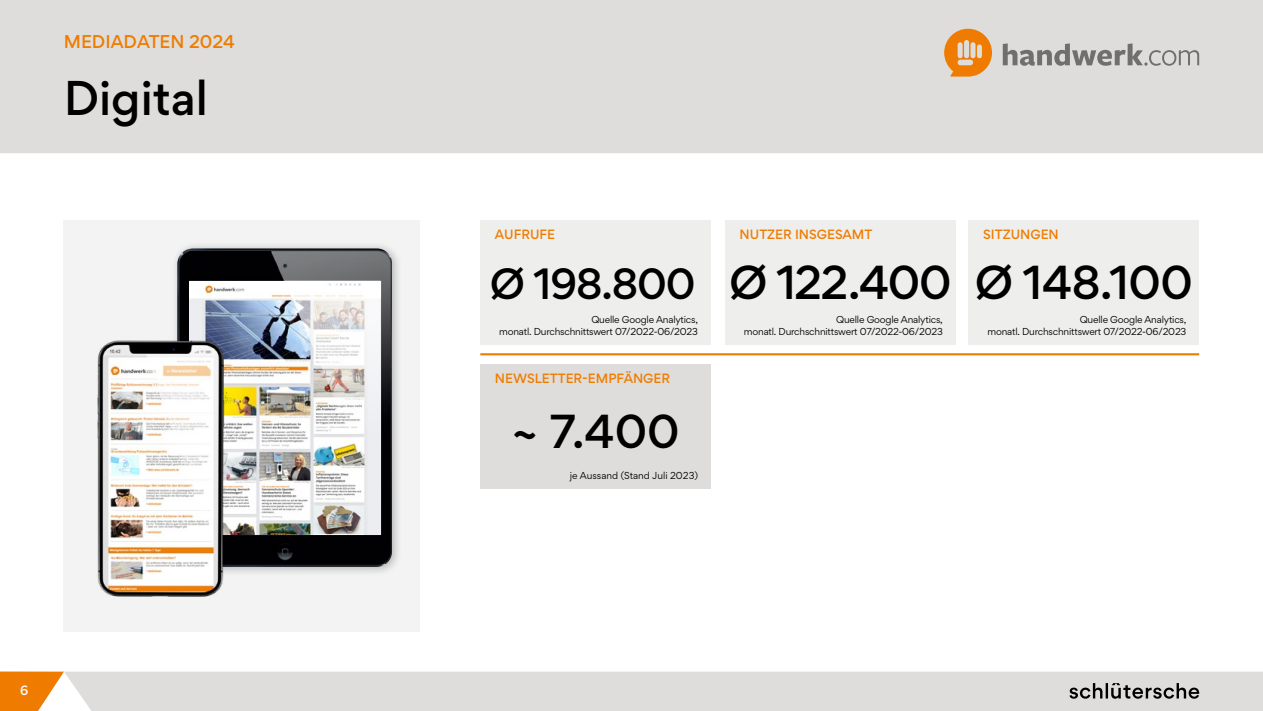
<style>
.page{position:relative;width:1263px;height:711px;background:#fff}
.page>*{position:absolute;margin:0;border:0;box-sizing:border-box;transform-origin:0 0}
.t1{font:500 43.5px "Gordita";color:#000}
.t2{font:500 42.45px "Gordita";letter-spacing:-.01em;color:#000}
.t3{font:500 39px "Gordita";letter-spacing:-.03em;color:#000}
.t4{font:500 16.5px "Gordita";color:#ef7c00}
.t5{font:500 12px "Gordita";color:#ef7c00}
.t6{font:500 12px "Gordita";color:#fff}
.t7{font:9px/12px "Gordita";letter-spacing:-.02em;color:#000;text-align:right}
.t8{font:9px "Gordita";color:#000}
</style>
<div class="page">
<div style="left:0;top:0;width:1263px;height:153px;background:#dedddc"></div>
<div style="left:64px;top:671px;width:1199px;height:39px;background:#dedddc"></div>
<svg style="left:0;top:671px;width:64px;height:39px"></svg>
<svg style="left:1069px;top:682px;width:130px;height:16px"></svg>
<svg style="left:944px;top:29px;width:48px;height:48px"></svg>
<svg style="left:1003px;top:43px;width:196px;height:23px"></svg>
<div style="left:64px;top:220px;width:356px;height:411px;background:#f3f3f3"></div>
<div style="left:170px;top:241px;width:232px;height:336px;background:#000;opacity:.25"></div>
<img style="left:177px;top:248px;width:215px;height:318px">
<img style="left:189px;top:281px;width:191px;height:253px">
<img style="left:285px;top:280px;width:95px;height:225px">
<img style="left:97px;top:333px;width:132px;height:264px">
<div style="left:480px;top:220px;width:231px;height:124px;background:#eeeeed"></div>
<div style="left:480px;top:364px;width:231px;height:124px;background:#dedddc"></div>
<div style="left:725px;top:220px;width:230px;height:124px;background:#eeeeed"></div>
<div style="left:969px;top:220px;width:230px;height:124px;background:#eeeeed"></div>
<hr style="left:480px;top:353px;width:719px;height:2px;background:#ef7c00">
<h3 class="t4" style="left:64px;top:29px;width:173px">MEDIADATEN 2024</h3>
<h1 class="t1" style="left:64px;top:66px;width:146px">Digital</h1>
<h3 class="t6" style="left:20px;top:681px;width:10px">6</h3>
<h3 class="t5" style="left:740px;top:226px;width:134px">NUTZER INSGESAMT</h3>
<h2 class="t2" style="left:729px;top:251px;width:224px">Ø 122.400</h2>
<h3 class="t5" style="left:495px;top:226px;width:62px">AUFRUFE</h3>
<h3 class="t3" style="left:490px;top:255px;width:207px">Ø 198.800</h3>
<p class="t7" style="left:499px;top:313px;width:200px">Quelle Google Analytics,<br>monatl. Durchschnittswert 07/2022-06/2023</p>
<p class="t7" style="left:744px;top:313px;width:200px">Quelle Google Analytics,<br>monatl. Durchschnittswert 07/2022-06/2023</p>
<h3 class="t5" style="left:495px;top:369px;width:177px">NEWSLETTER-EMPFÄNGER</h3>
<h2 class="t2" style="left:511px;top:400px;width:170px">~ 7.400</h2>
<p class="t8" style="left:570px;top:468px;width:130px">je Aussand (Stand Juli 2023)</p>
<h3 class="t5" style="left:983px;top:226px;width:77px">SITZUNGEN</h3>
<h2 class="t2" style="left:975px;top:251px;width:220px">Ø 148.100</h2>
<p class="t7" style="left:987px;top:313px;width:200px">Quelle Google Analytics,<br>monatl. Durchschnittswert 07/2022-06/2023</p>
</div>
